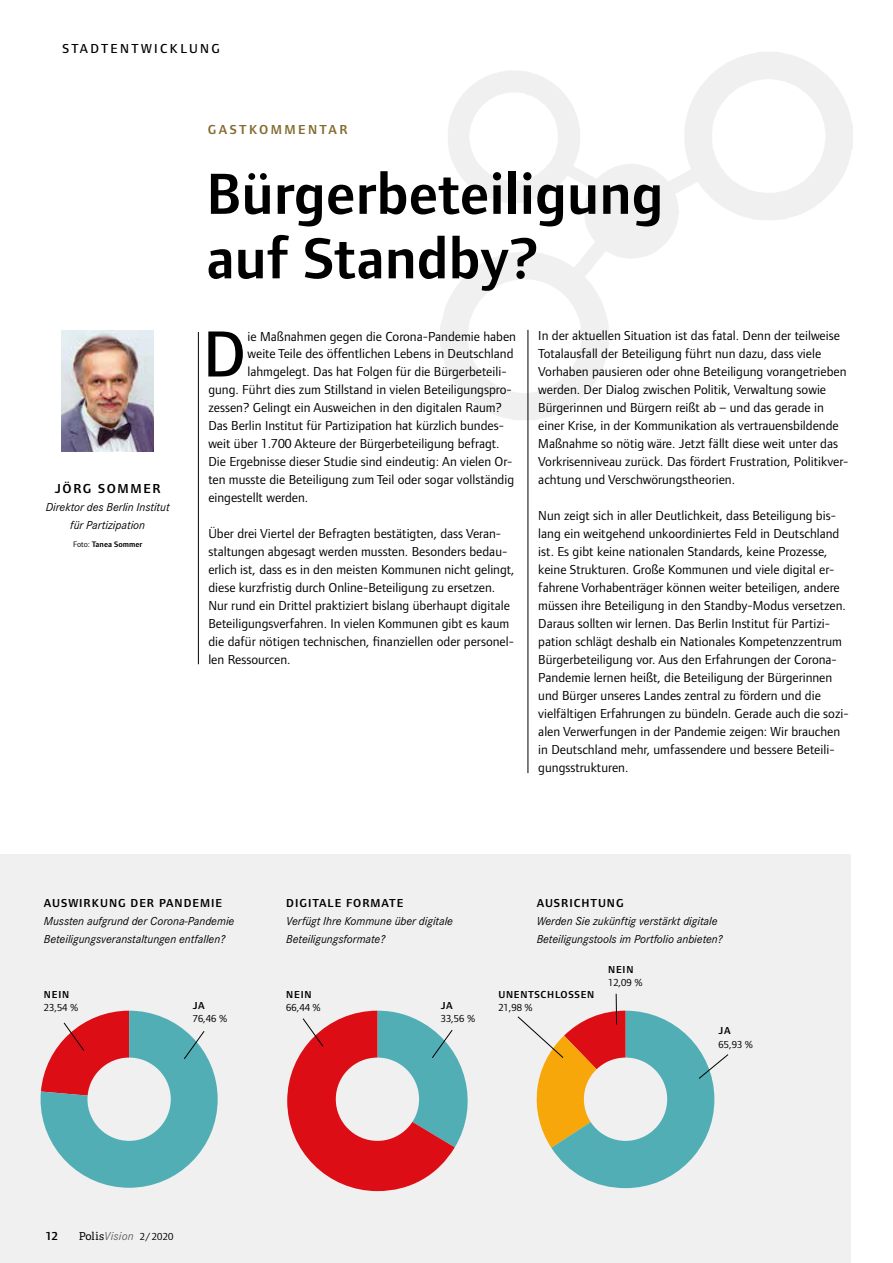
<style>
.page{position:relative;width:893px;height:1263px;background:#fff}
.page>*{position:absolute;margin:0;border:0;box-sizing:border-box;transform-origin:0 0}
.t1{font:500 67.5px "Foundry Form Sans";color:#000}
.t2{font:600 60px/64.5px "Foundry Form Sans";color:#000}
.t3{font:13.5px/18px "Foundry Form Sans";color:#000}
.t4{font:500 13.5px "Foundry Form Sans";letter-spacing:.18em;color:#000}
.t5{font:600 13.5px "Foundry Form Sans";letter-spacing:.18em;color:#826b2f}
.t6{font:600 13.5px "Foundry Form Sans";letter-spacing:.12em;color:#000}
.t7{font:italic 12px/18px "Corporate S";color:#000}
.t8{font:600 12px "Foundry Form Sans";letter-spacing:.08em;color:#000}
.t9{font:italic 12px "Corporate S";letter-spacing:.02em;color:#646363}
.t10{font:10.5px "Foundry Form Sans";color:#000}
.t11{font:600 10.5px "Foundry Form Sans";letter-spacing:.07em;color:#000}
.t12{font:600 8.25px "Foundry Form Sans";color:#000}
.s1{font-weight:400}
.s2{font-family:"Adelle";font-style:normal;font-size:10.95px;color:#000}
.s3{font-family:"Foundry Form Sans";font-style:normal;font-size:10.5px;color:#000}
</style>
<div class="page">
<div style="left:0;top:855px;width:850px;height:408px;background:#f0f0f0"></div>
<hr style="left:198px;top:332px;width:1px;height:332px;background:#000">
<hr style="left:528px;top:330px;width:1px;height:443px;background:#000">
<img style="left:62px;top:330px;width:92px;height:121px">
<hr style="left:616px;top:994px;width:1px;height:30px;background:#000">
<svg style="left:41px;top:1011px;width:177px;height:177px"></svg>
<svg style="left:287px;top:1011px;width:181px;height:180px"></svg>
<svg style="left:517px;top:1011px;width:212px;height:177px"></svg>
<p class="t4" style="left:63px;top:41px;width:159px">STADTENTWICKLUNG</p>
<p class="t5" style="left:208px;top:122px;width:141px">GASTKOMMENTAR</p>
<p class="t6" style="left:55px;top:481px;width:107px">JÖRG SOMMER</p>
<p class="t7" style="left:46px;top:498px;width:125px;text-align:center">Direktor des Berlin Institut für Partizipation</p>
<p class="t12" style="left:73px;top:540px;width:71px"><span class="s1">Foto:</span> Tanea Sommer</p>
<h2 class="t2" style="left:206px;top:161px;width:459px">Bürgerbeteiligung auf Standby?</h2>
<h1 class="t1" style="left:203px;top:316px;width:45px">D</h1>
<p class="t3" style="left:248px;top:327px;width:270px">ie Maßnahmen gegen die Corona-Pandemie haben</p>
<p class="t3" style="left:248px;top:345px;width:267px">weite Teile des öffentlichen Lebens in Deutschland</p>
<p class="t3" style="left:248px;top:363px;width:261px">lahmgelegt. Das hat Folgen für die Bürgerbeteili-</p>
<p class="t3" style="left:208px;top:381px;width:305px">gung. Führt dies zum Stillstand in vielen Beteiligungspro-</p>
<p class="t3" style="left:208px;top:399px;width:295px">zessen? Gelingt ein Ausweichen in den digitalen Raum?</p>
<p class="t3" style="left:208px;top:417px;width:297px">Das Berlin Institut für Partizipation hat kürzlich bundes-</p>
<p class="t3" style="left:208px;top:435px;width:293px">weit über 1.700 Akteure der Bürgerbeteiligung befragt.</p>
<p class="t3" style="left:208px;top:453px;width:305px">Die Ergebnisse dieser Studie sind eindeutig: An vielen Or-</p>
<p class="t3" style="left:208px;top:471px;width:307px">ten musste die Beteiligung zum Teil oder sogar vollständig</p>
<p class="t3" style="left:208px;top:489px;width:101px">eingestellt werden.</p>
<p class="t3" style="left:208px;top:525px;width:308px">Über drei Viertel der Befragten bestätigten, dass Veran&shy;staltungen abgesagt werden mussten. Besonders bedau&shy;erlich ist, dass es in den meisten Kommunen nicht gelingt, diese kurzfristig durch Online-Beteiligung zu ersetzen.<br>Nur rund ein Drittel praktiziert bislang überhaupt digitale Beteiligungsverfahren. In vielen Kommunen gibt es kaum die dafür nötigen technischen, finanziellen oder personel&shy;len Ressourcen.</p>
<p class="t3" style="left:538px;top:327px;width:311px">In der aktuellen Situation ist das fatal. Denn der teilweise Totalausfall der Beteiligung führt nun dazu, dass viele Vorhaben pausieren oder ohne Beteiligung vorangetrieben werden. Der Dialog zwischen Politik, Verwaltung sowie Bürgerinnen und Bürgern reißt ab – und das gerade in einer Krise, in der Kommunikation als vertrauensbildende Maßnahme so nötig wäre. Jetzt fällt diese weit unter das Vorkrisenniveau zurück. Das fördert Frustration, Politikver&shy;achtung und Verschwörungstheorien.</p>
<p class="t3" style="left:538px;top:507px;width:312px">Nun zeigt sich in aller Deutlichkeit, dass Beteiligung bis&shy;lang ein weitgehend unkoordiniertes Feld in Deutschland ist. Es gibt keine nationalen Standards, keine Prozesse, keine Strukturen. Große Kommunen und viele digital er&shy;fahrene Vorhabenträger können weiter beteiligen, andere müssen ihre Beteiligung in den Standby-Modus versetzen.<br>Daraus sollten wir lernen. Das Berlin Institut für Partizi&shy;pation schlägt deshalb ein Nationales Kompetenzzentrum Bürgerbeteiligung vor. Aus den Erfahrungen der Corona-Pandemie lernen heißt, die Beteiligung der Bürgerinnen und Bürger unseres Landes zentral zu fördern und die vielfältigen Erfahrungen zu bündeln. Gerade auch die sozi&shy;alen Verwerfungen in der Pandemie zeigen: Wir brauchen in Deutschland mehr, umfassendere und bessere Beteili&shy;gungsstrukturen.</p>
<p class="t8" style="left:44px;top:896px;width:179px">AUSWIRKUNG DER PANDEMIE</p>
<p class="t7" style="left:44px;top:912px;width:192px">Mussten aufgrund der Corona-Pandemie<br>Beteiligungsveranstaltungen entfallen?</p>
<p class="t8" style="left:286px;top:896px;width:118px">DIGITALE FORMATE</p>
<p class="t7" style="left:286px;top:912px;width:168px">Verfügt Ihre Kommune über digitale<br>Beteiligungsformate?</p>
<p class="t11" style="left:44px;top:988px;width:27px">NEIN</p>
<p class="t10" style="left:44px;top:1002px;width:36px">23,54 %</p>
<p class="t11" style="left:286px;top:988px;width:27px">NEIN</p>
<p class="t11" style="left:193px;top:999px;width:14px">JA</p>
<p class="t10" style="left:286px;top:1002px;width:36px">66,44 %</p>
<p class="t10" style="left:193px;top:1013px;width:36px">76,46 %</p>
<p class="t11" style="left:441px;top:999px;width:14px">JA</p>
<p class="t10" style="left:441px;top:1013px;width:36px">33,56 %</p>
<p class="t8" style="left:537px;top:896px;width:88px">AUSRICHTUNG</p>
<p class="t7" style="left:537px;top:912px;width:187px">Werden Sie zukünftig verstärkt digitale<br>Beteiligungstools im Portfolio anbieten?</p>
<p class="t11" style="left:498px;top:988px;width:97px">UNENTSCHLOSSEN</p>
<p class="t10" style="left:498px;top:1002px;width:36px">21,98 %</p>
<p class="t11" style="left:608px;top:963px;width:27px">NEIN</p>
<p class="t10" style="left:608px;top:977px;width:36px">12,09 %</p>
<p class="t11" style="left:719px;top:1025px;width:14px">JA</p>
<p class="t10" style="left:719px;top:1038px;width:36px">65,93 %</p>
<p class="t8" style="left:46px;top:1230px;width:13px">12</p>
<p class="t9" style="left:79px;top:1229px;width:96px"><span class="s2">Polis</span>Vision <span class="s3">2/ 2020</span></p>
</div>
